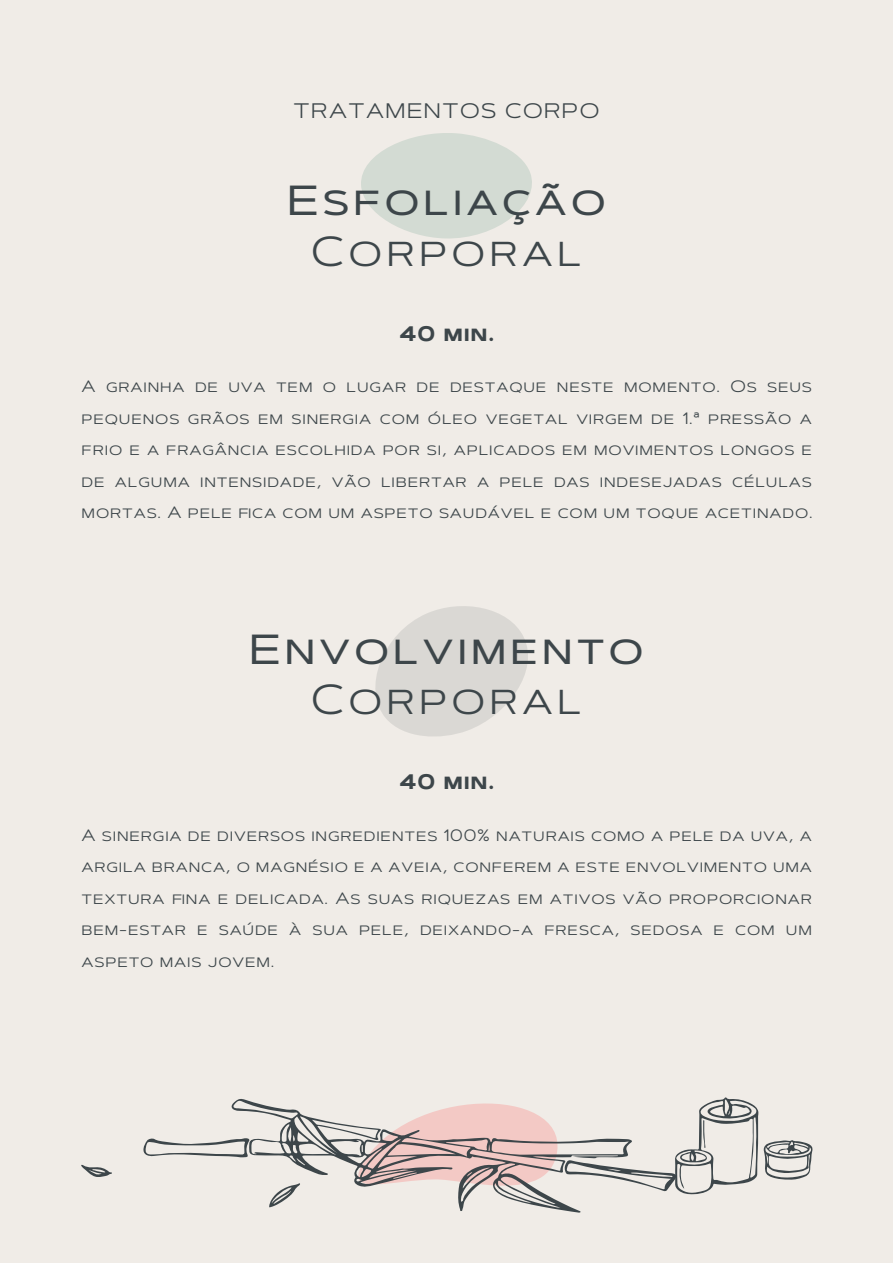
<style>
.page{position:relative;width:893px;height:1263px;background:#fff}
.page>*{position:absolute;margin:0;border:0;box-sizing:border-box;transform-origin:0 0}
.t1{font:500 42px "Artegra Sans Extended SC";letter-spacing:.1em;color:#3d464a}
.t2{font:42px "Artegra Sans Extended SC";letter-spacing:.1em;color:#3d464a}
.t3{font:21px "Artegra Sans Extended SC";letter-spacing:.07em;color:#3d464a}
.t4{font:700 21px "Artegra Sans Extended SC";letter-spacing:.07em;color:#3d464a}
.t5{font:16.5px/31.5px "Artegra Sans Extended SC";letter-spacing:.05em;color:#3d464a;text-align:justify}
</style>
<div class="page">
<div style="left:0;top:1px;width:893px;height:1262px;background:#f0ece7"></div>
<svg style="left:361px;top:133px;width:171px;height:105px"></svg>
<svg style="left:375px;top:606px;width:153px;height:130px"></svg>
<svg style="left:231px;top:1099px;width:350px;height:114px"></svg>
<svg style="left:143px;top:1138px;width:107px;height:19px"></svg>
<svg style="left:269px;top:1183px;width:31px;height:24px"></svg>
<svg style="left:81px;top:1165px;width:31px;height:12px"></svg>
<svg style="left:564px;top:1097px;width:249px;height:97px"></svg>
<p class="t3" style="left:294px;top:96px;width:307px">TRATAMENTOS CORPO</p>
<h1 class="t1" style="left:287px;top:171px;width:320px">Esfoliação</h1>
<h1 class="t2" style="left:311px;top:222px;width:272px">Corporal</h1>
<p class="t4" style="left:399px;top:318px;width:96px">40 min.</p>
<p class="t5" style="left:82px;top:371px;width:732px">A grainha de uva tem o lugar de destaque neste momento. Os seus pequenos grãos em sinergia com óleo vegetal virgem de 1.ª pressão a frio e a fragância escolhida por si, aplicados em movimentos longos e de alguma intensidade, vão libertar a pele das indesejadas células mortas. A pele fica com um aspeto saudável e com um toque acetinado.</p>
<h1 class="t1" style="left:249px;top:620px;width:396px">Envolvimento</h1>
<h1 class="t2" style="left:311px;top:670px;width:272px">Corporal</h1>
<p class="t4" style="left:399px;top:766px;width:96px">40 min.</p>
<p class="t5" style="left:82px;top:819px;width:732px">A sinergia de diversos ingredientes 100% naturais como a pele da uva, a argila branca, o magnésio e a aveia, conferem a este envolvimento uma textura fina e delicada. As suas riquezas em ativos vão proporcionar bem-estar e saúde à sua pele, deixando-a fresca, sedosa e com um aspeto mais jovem.</p>
</div>
